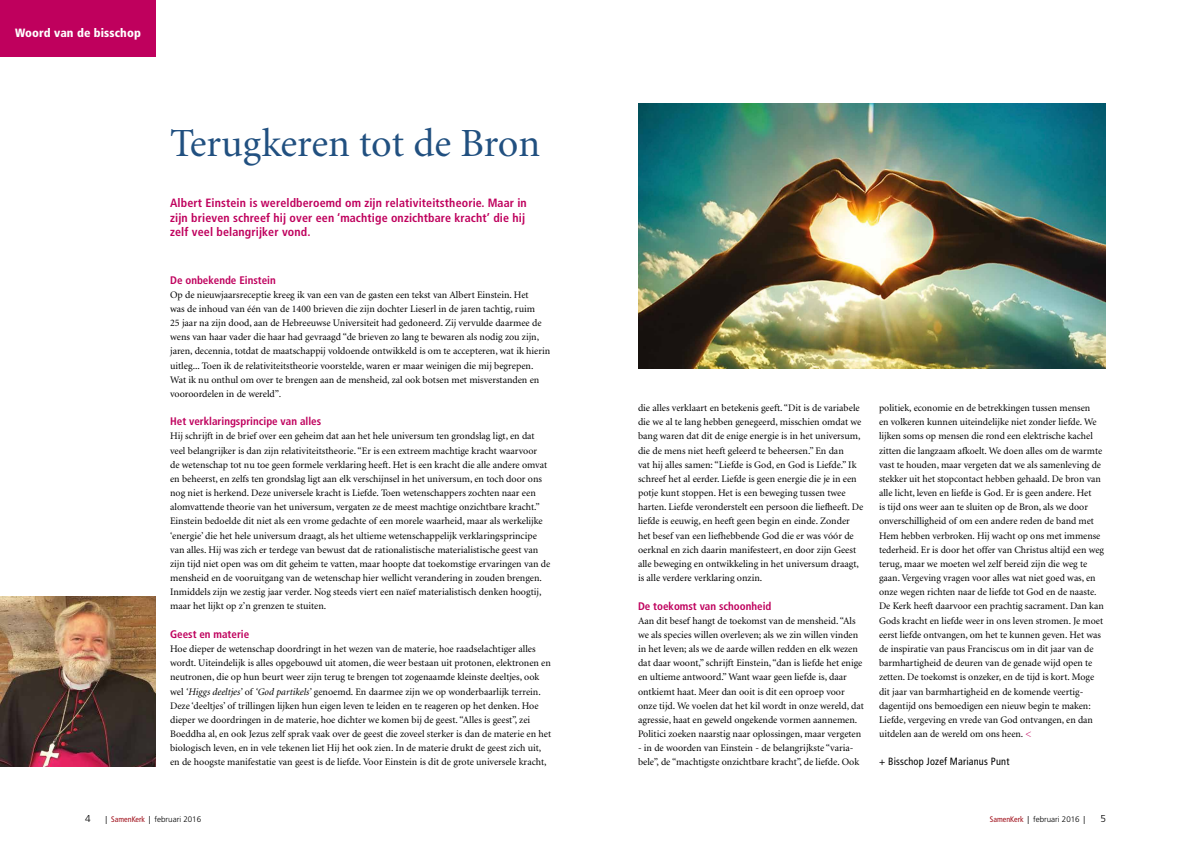
<style>
.page{position:relative;width:1191px;height:842px;background:#fff}
.page>*{position:absolute;margin:0;border:0;box-sizing:border-box;transform-origin:0 0}
.t1{font:40px "Minion";letter-spacing:-.005em;color:#215080}
.t2{font:700 condensed 12px/14.2px "Frutiger";letter-spacing:.01em;color:#bf005d}
.t3{font:900 condensed 12px "Frutiger";letter-spacing:.01em;color:#fff}
.t4{font:700 condensed 11px "Frutiger";color:#bf005d}
.t5{font:condensed 10.5px "Frutiger";letter-spacing:.02em;color:#000}
.t6{font:10px/14.2px "Minion";color:#000}
.t7{font:300 10px "Frutiger";color:#000}
.t8{font:300 8px "Frutiger";color:#000}
.s1{font-style:italic}
.s2{color:#bf005d}
.s3{font-weight:400;font-stretch:condensed}
.s4{font-weight:400;font-stretch:condensed;color:#a0111c}
</style>
<div class="page">
<div style="left:0;top:0;width:156px;height:57px;background:#bf005d"></div>
<img style="left:0;top:596px;width:156px;height:170px">
<img style="left:638px;top:103px;width:467px;height:266px">
<p class="t3" style="left:15px;top:26px;width:127px">Woord van de bisschop</p>
<h1 class="t1" style="left:170px;top:123px;width:371px">Terugkeren tot de Bron</h1>
<p class="t2" style="left:170px;top:196px;width:358px">Albert Einstein is wereldberoemd om zijn relativiteitstheorie. Maar in zijn brieven schreef hij over een ‘machtige onzichtbare kracht’ die hij zelf veel belangrijker vond.</p>
<p class="t4" style="left:170px;top:273px;width:107px">De onbekende Einstein</p>
<p class="t6" style="left:170px;top:288px;width:382px">Op de nieuwjaarsreceptie kreeg ik van een van de gasten een tekst van Albert Einstein. Het<br>was de inhoud van één van de 1400 brieven die zijn dochter Lieserl in de jaren tachtig, ruim<br>25 jaar na zijn dood, aan de Hebreeuwse Universiteit had gedoneerd. Zij vervulde daarmee de wens van haar vader die haar had gevraagd “de brieven zo lang te bewaren als nodig zou zijn, jaren, decennia, totdat de maatschappij voldoende ontwikkeld is om te accepteren, wat ik hierin uitleg... Toen ik de relativiteitstheorie voorstelde, waren er maar weinigen die mij begrepen.<br>Wat ik nu onthul om over te brengen aan de mensheid, zal ook botsen met misverstanden en vooroordelen in de wereld”<span class="s1">.</span></p>
<p class="t4" style="left:170px;top:415px;width:153px">Het verklaringsprincipe van alles</p>
<p class="t6" style="left:170px;top:429px;width:381px">Hij schrijft in de brief over een geheim dat aan het hele universum ten grondslag ligt, en dat veel belangrijker is dan zijn relativiteitstheorie. “Er is een extreem machtige kracht waarvoor<br>de wetenschap tot nu toe geen formele verklaring heeft. Het is een kracht die alle andere omvat en beheerst, en zelfs ten grondslag ligt aan elk verschijnsel in het universum, en toch door ons nog niet is herkend. Deze universele kracht is Liefde. Toen wetenschappers zochten naar een alomvattende theorie van het universum, vergaten ze de meest machtige onzichtbare kracht.” Einstein bedoelde dit niet als een vrome gedachte of een morele waarheid, maar als werkelijke ‘energie’ die het hele universum draagt, als het ultieme wetenschappelijk verklaringsprincipe van alles. Hij was zich er terdege van bewust dat de rationalistische materialistische geest van zijn tijd niet open was om dit geheim te vatten, maar hoopte dat toekomstige ervaringen van de mensheid en de vooruitgang van de wetenschap hier wellicht verandering in zouden brengen.<br>Inmiddels zijn we zestig jaar verder. Nog steeds viert een naïef materialistisch denken hoogtij, maar het lijkt op z’n grenzen te stuiten.</p>
<p class="t4" style="left:170px;top:627px;width:81px">Geest en materie</p>
<p class="t6" style="left:170px;top:642px;width:382px">Hoe dieper de wetenschap doordringt in het wezen van de materie, hoe raadselachtiger alles wordt. Uiteindelijk is alles opgebouwd uit atomen, die weer bestaan uit protonen, elektronen en neutronen, die op hun beurt weer zijn terug te brengen tot zogenaamde kleinste deeltjes, ook wel <span class="s1">‘Higgs deeltjes’</span> of <span class="s1">‘God partikels’</span> genoemd. En daarmee zijn we op wonderbaarlijk terrein.<br>Deze ‘deeltjes’ of trillingen lijken hun eigen leven te leiden en te reageren op het denken. Hoe dieper we doordringen in de materie, hoe dichter we komen bij de geest. “Alles is geest”, zei Boeddha al, en ook Jezus zelf sprak vaak over de geest die zoveel sterker is dan de materie en het biologisch leven, en in vele tekenen liet Hij het ook zien. In de materie drukt de geest zich uit, en de hoogste manifestatie van geest is de liefde. Voor Einstein is dit de grote universele kracht,</p>
<p class="t6" style="left:638px;top:401px;width:227px">die alles verklaart en betekenis geeft. “Dit is de variabele die we al te lang hebben genegeerd, misschien omdat we bang waren dat dit de enige energie is in het universum, die de mens niet heeft geleerd te beheersen.” En dan<br>vat hij alles samen: “Liefde is God, en God is Liefde.” Ik schreef het al eerder. Liefde is geen energie die je in een potje kunt stoppen. Het is een beweging tussen twee harten. Liefde veronderstelt een persoon die liefheeft. De liefde is eeuwig, en heeft geen begin en einde. Zonder het besef van een liefhebbende God die er was vóór de oerknal en zich daarin manifesteert, en door zijn Geest alle beweging en ontwikkeling in het universum draagt, is alle verdere verklaring onzin.</p>
<p class="t4" style="left:638px;top:599px;width:135px">De toekomst van schoonheid</p>
<p class="t6" style="left:638px;top:614px;width:227px">Aan dit besef hangt de toekomst van de mensheid. “Als we als species willen overleven; als we zin willen vinden in het leven; als we de aarde willen redden en elk wezen dat daar woont,” schrijft Einstein, “dan is liefde het enige en ultieme antwoord.” Want waar geen liefde is, daar ontkiemt haat. Meer dan ooit is dit een oproep voor onze tijd. We voelen dat het kil wordt in onze wereld, dat agressie, haat en geweld ongekende vormen aannemen.<br>Politici zoeken naarstig naar oplossingen, maar vergeten</p>
<p class="t6" style="left:638px;top:741px;width:223px">- in de woorden van Einstein - de belangrijkste “varia&shy;bele”, de “machtigste onzichtbare kracht”, de liefde. Ook</p>
<p class="t6" style="left:879px;top:401px;width:227px">politiek, economie en de betrekkingen tussen mensen<br>en volkeren kunnen uiteindelijke niet zonder liefde. We lijken soms op mensen die rond een elektrische kachel zitten die langzaam afkoelt. We doen alles om de warmte vast te houden, maar vergeten dat we als samenleving de stekker uit het stopcontact hebben gehaald. De bron van alle licht, leven en liefde is God. Er is geen andere. Het<br>is tijd ons weer aan te sluiten op de Bron, als we door onverschilligheid of om een andere reden de band met Hem hebben verbroken. Hij wacht op ons met immense tederheid. Er is door het offer van Christus altijd een weg terug, maar we moeten wel zelf bereid zijn die weg te gaan. Vergeving vragen voor alles wat niet goed was, en onze wegen richten naar de liefde tot God en de naaste.<br>De Kerk heeft daarvoor een prachtig sacrament. Dan kan Gods kracht en liefde weer in ons leven stromen. Je moet eerst liefde ontvangen, om het te kunnen geven. Het was de inspiratie van paus Franciscus om in dit jaar van de barmhartigheid de deuren van de genade wijd open te zetten. De toekomst is onzeker, en de tijd is kort. Moge dit jaar van barmhartigheid en de komende veertig&shy;dagentijd ons bemoedigen een nieuw begin te maken:<br>Liefde, vergeving en vrede van God ontvangen, en dan uitdelen aan de wereld om ons heen. <span class="s2">&lt;</span></p>
<p class="t5" style="left:879px;top:756px;width:132px">+ Bisschop Jozef Marianus Punt</p>
<p class="t7" style="left:85px;top:813px;width:7px">4</p>
<p class="t8" style="left:106px;top:815px;width:97px"><span class="s3">|</span> <span class="s4">SamenKerk</span> <span class="s3">|</span> februari 2016</p>
<p class="t8" style="left:989px;top:815px;width:97px"><span class="s4">SamenKerk</span> <span class="s3">|</span> februari 2016 <span class="s3">|</span></p>
<p class="t7" style="left:1100px;top:813px;width:7px">5</p>
</div>
